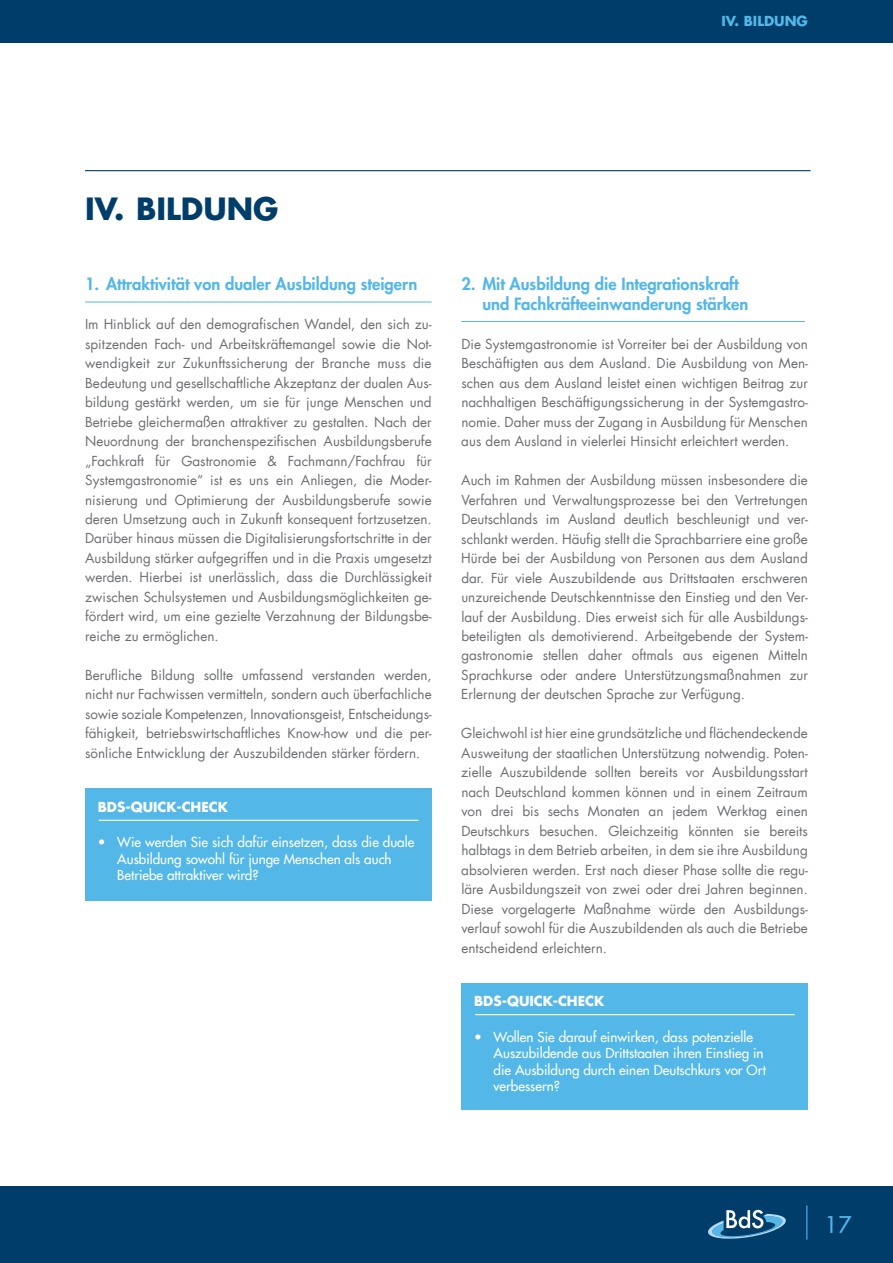
<style>
.page{position:relative;width:893px;height:1263px;background:#fff}
.page>*{position:absolute;margin:0;border:0;box-sizing:border-box;transform-origin:0 0}
.t1{font:700 30px "Futura Com";color:#003d6a}
.t2{font:500 22.5px "Futura Com";color:#53b7e8}
.t3{font:800 16.5px/19.5px "Futura Com";color:#53b7e8}
.t4{font:13.5px/19.5px "Futura Com";color:#6d6e71;text-align:justify}
.t5{font:500 13.5px/16.5px "Futura Com";color:#fff}
.t6{font:700 13.5px "Futura Com";color:#fff}
.t7{font:700 13.5px "Futura Com";color:#53b7e8}
</style>
<div class="page">
<div style="left:0;top:1186px;width:893px;height:77px;background:#003d6a"></div>
<div style="left:0;top:0;width:893px;height:43px;background:#003d6a"></div>
<svg style="left:708px;top:1210px;width:78px;height:29px"></svg>
<hr style="left:806px;top:1205px;width:1px;height:34px;background:#53b7e8">
<hr style="left:85px;top:302px;width:347px;height:1px;background:#53b7e8">
<hr style="left:461px;top:321px;width:344px;height:1px;background:#53b7e8">
<div style="left:85px;top:821px;width:347px;height:79px;background:#53b7e8"></div>
<div style="left:461px;top:1015px;width:347px;height:95px;background:#53b7e8"></div>
<hr style="left:85px;top:170px;width:726px;height:1px;background:#003d6a">
<div style="left:461px;top:983px;width:347px;height:33px;background:#53b7e8"></div>
<hr style="left:475px;top:1014px;width:320px;height:1px;background:#fff">
<div style="left:85px;top:789px;width:347px;height:33px;background:#53b7e8"></div>
<hr style="left:99px;top:820px;width:319px;height:1px;background:#fff">
<p class="t7" style="left:721px;top:11px;width:88px">IV. BILDUNG</p>
<h1 class="t1" style="left:85px;top:186px;width:195px">IV. BILDUNG</h1>
<p class="t3" style="left:85px;top:274px;width:334px">1. Attraktivität von dualer Ausbildung steigern</p>
<p class="t4" style="left:85px;top:314px;width:348px">Im Hinblick auf den demografischen Wandel, den sich zu&shy;spitzenden Fach- und Arbeitskräftemangel sowie die Not&shy;wendigkeit zur Zukunftssicherung der Branche muss die Be-deutung und gesellschaftliche Akzeptanz der dualen Aus--bildung gestärkt werden, um sie für junge Menschen und Betriebe gleichermaßen attraktiver zu gestalten. Nach der Neuordnung der branchenspezifischen Ausbildungs-berufe „Fachkraft für Gastronomie &amp; Fachmann/Fachfrau für Systemgastronomie“ ist es uns ein Anliegen, die Moder&shy;nisierung und Optimierung der Ausbildungsberufe sowie deren Umsetzung auch in Zukunft konsequent fortzusetzen.<br>Darüber hinaus müssen die Digitalisierungsfortschritte in der Ausbildung stärker aufgegriffen und in die Praxis umgesetzt werden. Hierbei ist unerlässlich, dass die Durchlässigkeit zwischen Schulsystemen und Ausbildungsmöglichkeiten ge&shy;fördert wird, um eine gezielte Verzahnung der Bildungsbe&shy;reiche zu ermöglichen.</p>
<p class="t4" style="left:85px;top:665px;width:348px">Berufliche Bildung sollte umfassend verstanden werden, nicht nur Fachwissen vermitteln, sondern auch überfachliche sowie soziale Kompetenzen, Innovationsgeist, Entschei-dungs&shy;fähigkeit, betriebswirtschaftliches Know-how und die per&shy;sön-liche Entwicklung der Auszubildenden stärker fördern.</p>
<p class="t6" style="left:98px;top:796px;width:132px">BDS-QUICK-CHECK</p>
<p class="t5" style="left:117px;top:833px;width:299px;text-indent:-19px">• Wie werden Sie sich dafür einsetzen, dass die duale<br>Ausbildung sowohl für junge Menschen als auch<br>Betriebe attraktiver wird?</p>
<p class="t3" style="left:482px;top:274px;width:267px;text-indent:-21px">2. Mit Ausbildung die Integrationskraft und Fachkräfteeinwanderung stärken</p>
<p class="t4" style="left:461px;top:334px;width:348px">Die Systemgastronomie ist Vorreiter bei der Ausbildung von Beschäftigten aus dem Ausland. Die Ausbildung von Men&shy;schen aus dem Ausland leistet einen wichtigen Beitrag zur nachhaltigen Beschäftigungssicherung in der Systemgastro&shy;nomie. Daher muss der Zugang in Ausbildung für Menschen aus dem Ausland in vielerlei Hinsicht erleichtert werden.</p>
<p class="t4" style="left:461px;top:470px;width:348px">Auch im Rahmen der Ausbildung müssen insbesondere die Verfahren und Verwaltungsprozesse bei den Vertretungen Deutschlands im Ausland deutlich beschleunigt und ver&shy;schlankt werden. Häufig stellt die Sprachbarriere eine große Hürde bei der Ausbildung von Personen aus dem Ausland dar. Für viele Auszubildende aus Drittstaaten erschweren unzureichende Deutschkenntnisse den Einstieg und den Ver&shy;lauf der Ausbildung. Dies erweist sich für alle Ausbildungs&shy;beteiligten als demotivierend. Arbeitgebende der System&shy;gas-tro-nomie stellen daher oftmals aus eigenen Mitteln Sprach-kurse oder andere Unterstützungsmaßnahmen zur Erlernung der deutschen Sprache zur Verfügung.</p>
<p class="t4" style="left:461px;top:724px;width:348px">Gleichwohl ist hier eine grundsätzliche und flächendeckende Ausweitung der staatlichen Unterstützung notwendig. Poten&shy;zielle Auszubildende sollten bereits vor Ausbildungsstart nach Deutschland kommen können und in einem Zeitraum von drei bis sechs Monaten an jedem Werktag einen Deutsch-kurs besuchen. Gleichzeitig könnten sie bereits halbtags in dem Betrieb arbeiten, in dem sie ihre Ausbildung absolvieren werden. Erst nach dieser Phase sollte die regu&shy;läre Ausbildungszeit von zwei oder drei Jahren beginnen.<br>Diese vorgelagerte Maßnahme würde den Ausbildungs&shy;verlauf sowohl für die Auszubildenden als auch die Betriebe entscheidend erleichtern.</p>
<p class="t6" style="left:474px;top:991px;width:132px">BDS-QUICK-CHECK</p>
<p class="t5" style="left:494px;top:1028px;width:274px;text-indent:-19px">• Wollen Sie darauf einwirken, dass potenzielle Auszubildende aus Drittstaaten ihren Einstieg in die Ausbildung durch einen Deutschkurs vor Ort verbessern?</p>
<h2 class="t2" style="left:825px;top:1207px;width:28px">17</h2>
</div>
